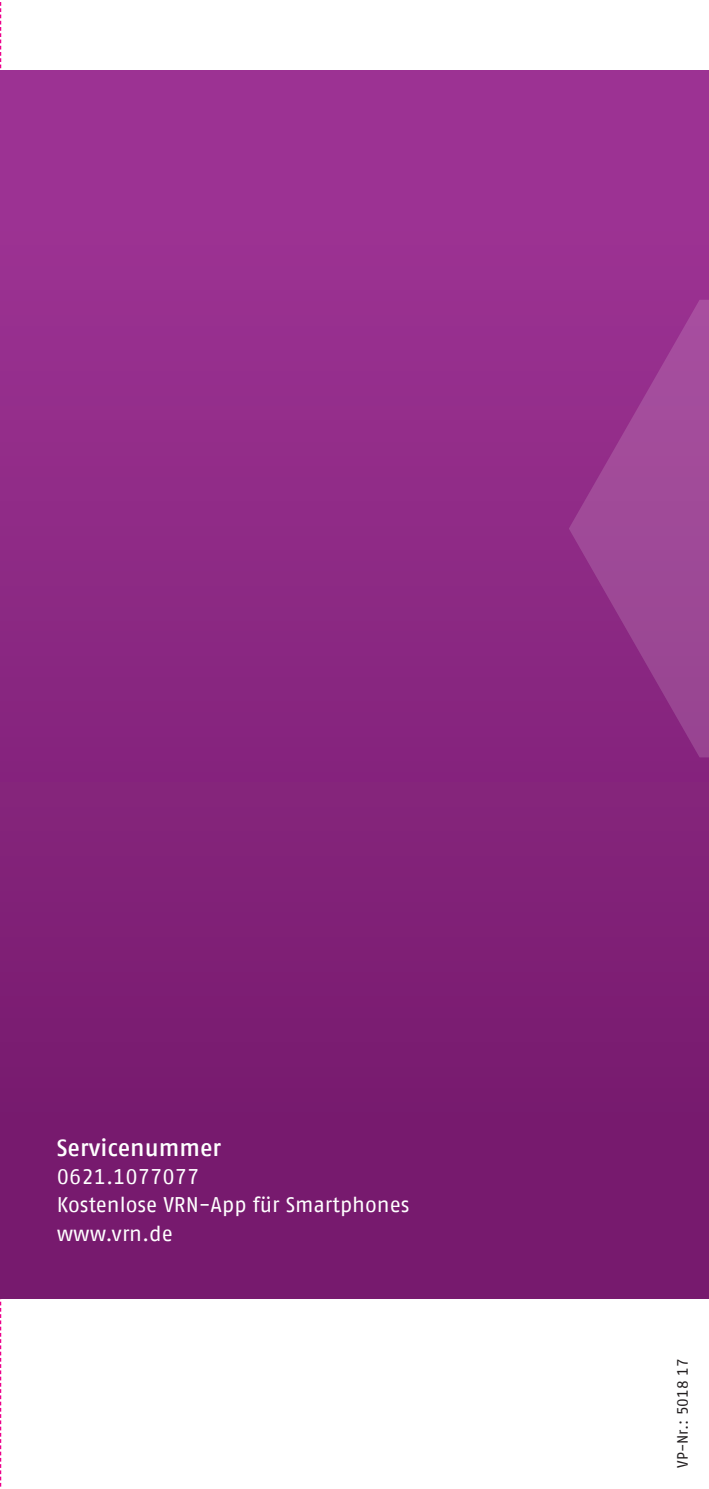
<style>
.page{position:relative;width:709px;height:1489px;background:#fff}
.page>*{position:absolute;margin:0;border:0;box-sizing:border-box;transform-origin:0 0}
.t1{font:500 23.75px "Fago No Tf";color:#fff}
.t2{font:21.25px/28.2px "Fago No Tf";color:#fff}
.t3{font:15px "Fago No Tf";color:#231f20}
</style>
<div class="page">
<svg style="left:0;top:2px;width:1px;height:1485px"></svg>
<div style="left:0;top:71px;width:709px;height:1227px;background:linear-gradient(to bottom,#a03597,#73176a)"></div>
<svg style="left:569px;top:71px;width:140px;height:915px;background:#93328a"></svg>
<p class="t1" style="left:57px;top:1133px;width:166px">Servicenummer</p>
<p class="t2" style="left:57px;top:1162px;width:354px">0621.1077077<br>Kostenlose VRN-App für Smartphones www.vrn.de</p>
<p class="t3" style="left:674px;top:1467px;width:111px;rotate:-90deg">VP-Nr.: 5018 17</p>
</div>
